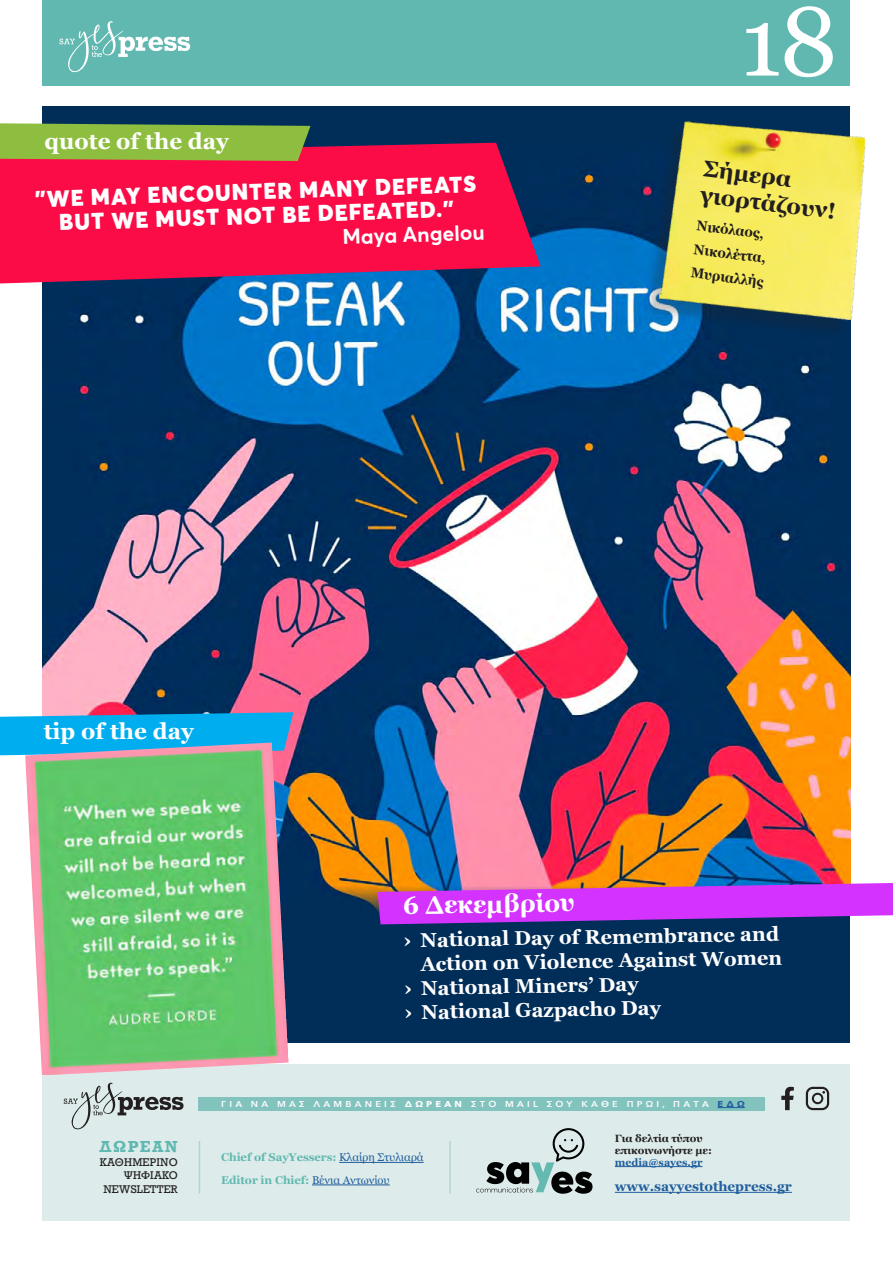
<style>
.page{position:relative;width:893px;height:1263px;background:#fff}
.page>*{position:absolute;margin:0;border:0;box-sizing:border-box;transform-origin:0 0}
.t1{font:97.5px "Georgia";color:#fff}
.t2{font:700 25.05px "Georgia";color:#fff}
.t3{font:700 22.8px/26.5px "Georgia";color:#231f20}
.t4{font:900 22.5px/24px "Averta";color:#fff;text-align:center}
.t5{font:700 22.5px "Georgia";color:#fff}
.t6{font:700 21px "Averta";color:#fff}
.t7{font:700 19.95px "Georgia";color:#fff}
.t8{font:700 15px "Rockwell";letter-spacing:.095em;color:#61b8b0}
.t9{font:700 14.25px/23.7px "Georgia";color:#231f20;scale:.93 1}
.t10{font:700 13.5px "Georgia";color:#215e9e}
.t11{font:700 11.25px/22.5px "Georgia";letter-spacing:-.005em;color:#61b8b0}
.t12{font:700 10.5px/12px "Georgia";color:#231f20}
.t13{font:10.5px/13.5px "Rockwell";color:#231f20;text-align:right}
.t14{font:700 10.5px "Georgia";color:#215e9e}
.t15{font:600 8.55px "Avenir Next";letter-spacing:.34em;color:#fff;scale:1.11 1}
.s1{font-weight:700}
.s2{font-weight:700;color:#215e9e}
.s3{font-weight:400;color:#215e9e}
</style>
<div class="page">
<div style="left:43px;top:0;width:807px;height:85px;background:#61b8b0"></div>
<svg style="left:60px;top:21px;width:130px;height:51px"></svg>
<div style="left:43px;top:106px;width:807px;height:937px;background:#012e58"></div>
<img style="left:43px;top:171px;width:807px;height:740px">
<svg style="left:0;top:143px;width:541px;height:140px;background:#e0134e"></svg>
<svg style="left:0;top:123px;width:310px;height:38px;background:#8cb040"></svg>
<svg style="left:0;top:712px;width:293px;height:43px;background:#13a9e7"></svg>
<div style="left:43px;top:1064px;width:807px;height:156px;background:#ddecea"></div>
<svg style="left:64px;top:1083px;width:120px;height:46px"></svg>
<svg style="left:781px;top:1087px;width:13px;height:23px"></svg>
<svg style="left:806px;top:1087px;width:23px;height:23px"></svg>
<hr style="left:339px;top:1162px;width:85px;height:1px;background:#215e9e">
<hr style="left:312px;top:1184px;width:78px;height:1px;background:#215e9e">
<svg style="left:476px;top:1128px;width:116px;height:66px"></svg>
<hr style="left:615px;top:1166px;width:87px;height:1px;background:#215e9e">
<hr style="left:615px;top:1192px;width:177px;height:1px;background:#215e9e">
<hr style="left:199px;top:1141px;width:1px;height:52px;background:#b0d6d2">
<hr style="left:449px;top:1141px;width:2px;height:52px;background:#b0d6d2">
<div style="left:198px;top:1097px;width:567px;height:13px;background:#82c3bd"></div>
<svg style="left:717px;top:1107px;width:28px;height:1px"></svg>
<img style="left:644px;top:121px;width:222px;height:215px">
<svg style="left:378px;top:883px;width:515px;height:41px;background:#bd3ede"></svg>
<img style="left:25px;top:742px;width:264px;height:333px">
<p class="t5" style="left:45px;top:124px;width:186px">quote of the day</p>
<p class="t4" style="left:35px;top:187px;width:442px;rotate:-2deg">"WE MAY ENCOUNTER MANY DEFEATS<br>BUT WE MUST NOT BE DEFEATED."</p>
<p class="t6" style="left:342px;top:224px;width:144px;rotate:-2deg">Maya Angelou</p>
<p class="t5" style="left:44px;top:714px;width:152px">tip of the day</p>
<h1 class="t1" style="left:740px;top:-29px;width:99px">18</h1>
<p class="t3" style="left:705px;top:154px;width:138px;rotate:7deg">Σήμερα γιορτάζουν!</p>
<p class="t9" style="left:698px;top:213px;width:80px;rotate:7deg">Νικόλαος,<br>Νικολέττα,<br>Μυριαλλής</p>
<p class="t2" style="left:403px;top:886px;width:174px;rotate:-1deg">6 Δεκεμβρίου</p>
<p class="t7" style="left:403px;top:925px;width:377px;rotate:-1deg">› National Day of Remembrance and</p>
<p class="t7" style="left:420px;top:949px;width:363px;rotate:-1deg">Action on Violence Against Women</p>
<p class="t7" style="left:404px;top:973px;width:236px;rotate:-1deg">› National Miners’ Day</p>
<p class="t7" style="left:405px;top:997px;width:258px;rotate:-1deg">› National Gazpacho Day</p>
<p class="t8" style="left:99px;top:1137px;width:80px">ΔΩΡΕΑΝ</p>
<p class="t13" style="left:100px;top:1155px;width:79px">ΚΑΘΗΜΕΡΙΝΟ<br>ΨΗΦΙΑΚΟ<br>NEWSLETTER</p>
<p class="t15" style="left:221px;top:1097px;width:473px">ΓΙΑ ΝΑ ΜΑΣ ΛΑΜΒΑΝΕΙΣ <span class="s1">ΔΩΡΕΑΝ</span> ΣΤΟ MAIL ΣΟΥ ΚΑΘΕ ΠΡΩΙ, ΠΑΤΑ <span class="s2">ΕΔΩ</span></p>
<p class="t11" style="left:221px;top:1146px;width:204px">Chief of SayΥessers: <span class="s3">Κλαίρη Στυλιαρά<br></span>Editor in Chief: <span class="s3">Βένια Αντωνίου</span></p>
<p class="t12" style="left:615px;top:1131px;width:99px">Για δελτία τύπου επικοινωνήστε με:</p>
<p class="t14" style="left:615px;top:1154px;width:89px">media@sayes.gr</p>
<p class="t10" style="left:615px;top:1176px;width:179px">www.sayyestothepress.gr</p>
</div>
